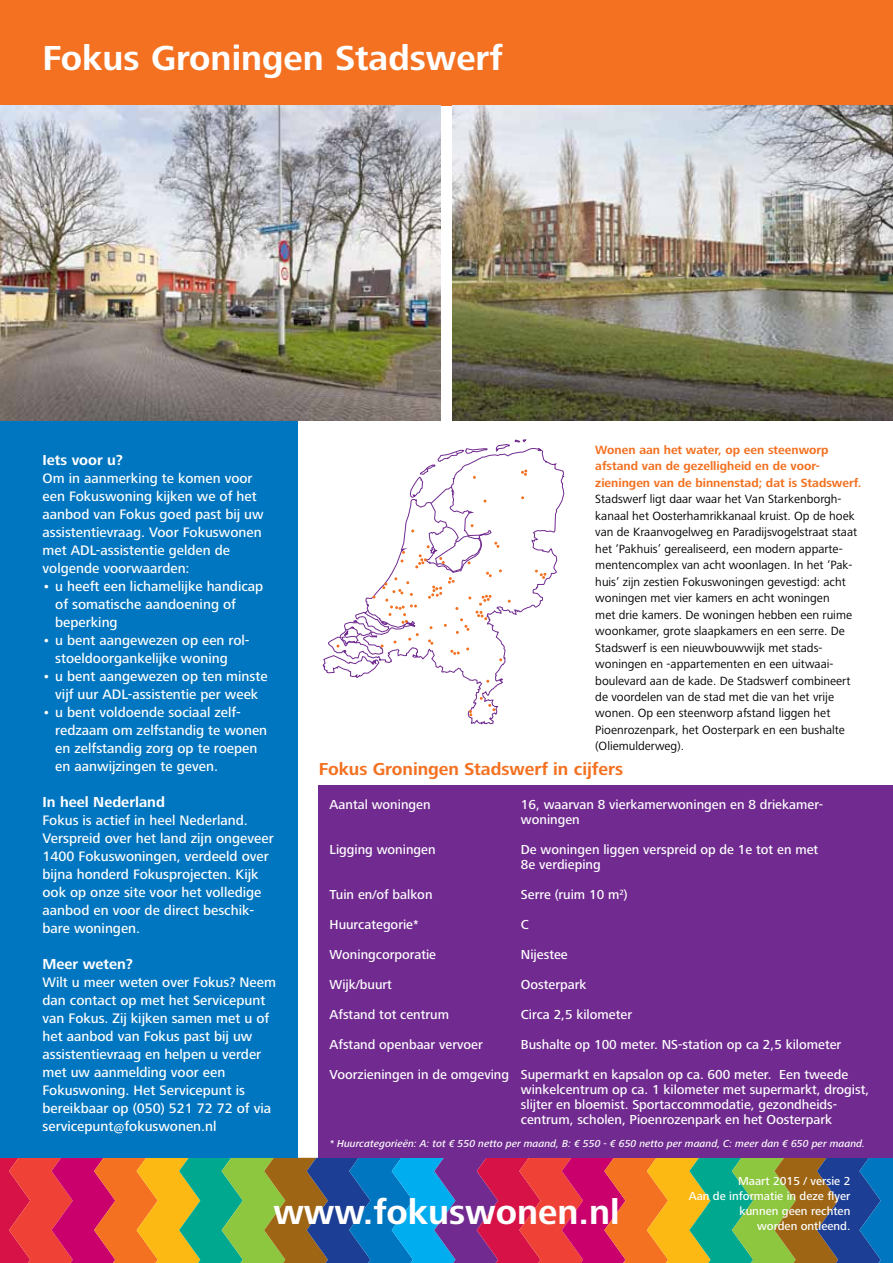
<style>
.page{position:relative;width:893px;height:1263px;background:#fff}
.page>*{position:absolute;margin:0;border:0;box-sizing:border-box;transform-origin:0 0}
.t1{font:700 36px "Frutiger Next LT";color:#fff}
.t2{font:700 18px "Frutiger Next LT";color:#f37121}
.t3{font:700 15px "Frutiger Next LT";color:#fff}
.t4{font:500 14.25px/18px "Frutiger Next LT";color:#fff}
.t5{font:500 13.5px/15px "Frutiger Next LT";color:#fff}
.t6{font:12.3px/16.5px "Frutiger Next LT";color:#000}
.t7{font:700 12.3px/16.5px "Frutiger Next LT";color:#f37121}
.t8{font:500 12px/15px "Frutiger Next LT";color:#fff;text-align:right}
.t9{font:italic 500 10.5px "Frutiger Next LT";color:#fff}
</style>
<div class="page">
<div style="left:0;top:0;width:893px;height:105px;background:#f37121"></div>
<svg style="left:0;top:1158px;width:893px;height:105px;background:#8c6a5e"></svg>
<div style="left:0;top:421px;width:298px;height:737px;background:#0076c0"></div>
<img style="left:0;top:105px;width:440px;height:316px">
<img style="left:453px;top:105px;width:440px;height:316px">
<svg style="left:405px;top:448px;width:160px;height:277px"></svg>
<svg style="left:496px;top:439px;width:31px;height:13px"></svg>
<svg style="left:469px;top:710px;width:3px;height:6px"></svg>
<svg style="left:535px;top:570px;width:11px;height:9px"></svg>
<svg style="left:480px;top:697px;width:15px;height:14px"></svg>
<svg style="left:521px;top:469px;width:6px;height:7px"></svg>
<svg style="left:410px;top:448px;width:78px;height:56px"></svg>
<svg style="left:322px;top:524px;width:180px;height:159px"></svg>
<div style="left:319px;top:785px;width:574px;height:373px;background:#712b90"></div>
<h1 class="t1" style="left:43px;top:38px;width:462px">Fokus Groningen Stadswerf</h1>
<p class="t3" style="left:43px;top:452px;width:82px">Iets voor u?</p>
<p class="t4" style="left:43px;top:470px;width:223px">Om in aanmerking te komen voor een Fokuswoning kijken we of het aanbod van Fokus goed past bij uw assistentievraag. Voor Fokuswonen met ADL-assistentie gelden de volgende voorwaarden:</p>
<p class="t4" style="left:55px;top:578px;width:210px;text-indent:-13px">• u heeft een lichamelijke handicap of somatische aandoening of beperking</p>
<p class="t4" style="left:55px;top:631px;width:196px;text-indent:-13px">• u bent aangewezen op een rol&shy;stoeldoorgankelijke woning</p>
<p class="t4" style="left:43px;top:667px;width:227px;text-align:center">• u bent aangewezen op ten minste vijf uur ADL-assistentie per week</p>
<p class="t4" style="left:55px;top:703px;width:213px;text-indent:-13px">• u bent voldoende sociaal zelf&shy;redzaam om zelfstandig te wonen en zelfstandig zorg op te roepen en aanwijzingen te geven.</p>
<p class="t3" style="left:43px;top:794px;width:124px">In heel Nederland</p>
<p class="t4" style="left:43px;top:812px;width:233px">Fokus is actief in heel Nederland.<br>Verspreid over het land zijn ongeveer<br>1400 Fokuswoningen, verdeeld over bijna honderd Fokusprojecten. Kijk ook op onze site voor het volledige aanbod en voor de direct beschik&shy;bare woningen.</p>
<p class="t3" style="left:43px;top:956px;width:92px">Meer weten?</p>
<p class="t4" style="left:43px;top:974px;width:235px">Wilt u meer weten over Fokus? Neem dan contact op met het Servicepunt van Fokus. Zij kijken samen met u of het aanbod van Fokus past bij uw assistentievraag en helpen u verder met uw aanmelding voor een<br>Fokuswoning. Het Servicepunt is bereikbaar op (050) 521 72 72 of via servicepunt@fokuswonen.nl</p>
<p class="t7" style="left:595px;top:441px;width:267px">Wonen aan het water, op een steenworp afstand van de gezelligheid en de voor&shy;zieningen van de binnenstad; dat is Stadswerf.</p>
<p class="t6" style="left:595px;top:491px;width:263px">Stadswerf ligt daar waar het Van Starkenborgh&shy;kanaal het Oosterhamrikkanaal kruist. Op de hoek van de Kraanvogelweg en Paradijsvogelstraat staat het ‘Pakhuis’ gerealiseerd, een modern apparte&shy;mentencomplex van acht woonlagen. In het ‘Pak&shy;huis’ zijn zestien Fokuswoningen gevestigd: acht woningen met vier kamers en acht woningen<br>met drie kamers. De woningen hebben een ruime woonkamer, grote slaapkamers en een serre. De Stadswerf is een nieuwbouwwijk met stads&shy;woningen en -appartementen en een uitwaai&shy;boulevard aan de kade. De Stadswerf combineert de voordelen van de stad met die van het vrije wonen. Op een steenworp afstand liggen het Pioenrozenpark, het Oosterpark en een bushalte (Oliemulderweg).</p>
<p class="t2" style="left:319px;top:759px;width:306px">Fokus Groningen Stadswerf in cijfers</p>
<p class="t5" style="left:330px;top:797px;width:103px">Aantal woningen</p>
<p class="t5" style="left:521px;top:797px;width:304px">16, waarvan 8 vierkamerwoningen en 8 driekamer&shy;woningen</p>
<p class="t5" style="left:330px;top:842px;width:108px">Ligging woningen</p>
<p class="t5" style="left:521px;top:842px;width:299px">De woningen liggen verspreid op de 1e tot en met<br>8e verdieping</p>
<p class="t5" style="left:330px;top:887px;width:105px">Tuin en/of balkon</p>
<p class="t5" style="left:521px;top:887px;width:108px">Serre (ruim 10 m<sup>2</sup>)</p>
<p class="t5" style="left:330px;top:917px;width:91px">Huurcategorie*</p>
<p class="t5" style="left:521px;top:917px;width:10px">C</p>
<p class="t5" style="left:330px;top:947px;width:108px">Woningcorporatie</p>
<p class="t5" style="left:521px;top:947px;width:48px">Nijestee</p>
<p class="t5" style="left:330px;top:977px;width:64px">Wijk/buurt</p>
<p class="t5" style="left:521px;top:977px;width:67px">Oosterpark</p>
<p class="t5" style="left:330px;top:1007px;width:121px">Afstand tot centrum</p>
<p class="t5" style="left:521px;top:1007px;width:113px">Circa 2,5 kilometer</p>
<p class="t5" style="left:330px;top:1037px;width:155px">Afstand openbaar vervoer</p>
<p class="t5" style="left:521px;top:1037px;width:322px">Bushalte op 100 meter. NS-station op ca 2,5 kilometer</p>
<p class="t5" style="left:521px;top:1067px;width:350px;text-indent:-191px">Voorzieningen in de omgeving Supermarkt en kapsalon op ca. 600 meter. Een tweede winkelcentrum op ca. 1 kilometer met supermarkt, drogist, slijter en bloemist. Sportaccommodatie, gezondheids&shy;centrum, scholen, Pioenrozenpark en het Oosterpark</p>
<p class="t9" style="left:330px;top:1137px;width:537px">* Huurcategorieën: A: tot € 550 netto per maand, B: € 550 - € 650 netto per maand, C: meer dan € 650 per maand.</p>
<h1 class="t1" style="left:273px;top:1192px;width:348px">www.fokuswonen.nl</h1>
<p class="t8" style="left:689px;top:1174px;width:163px">Maart 2015 / versie 2<br>Aan de informatie in deze flyer kunnen geen rechten<br>worden ontleend.</p>
</div>
